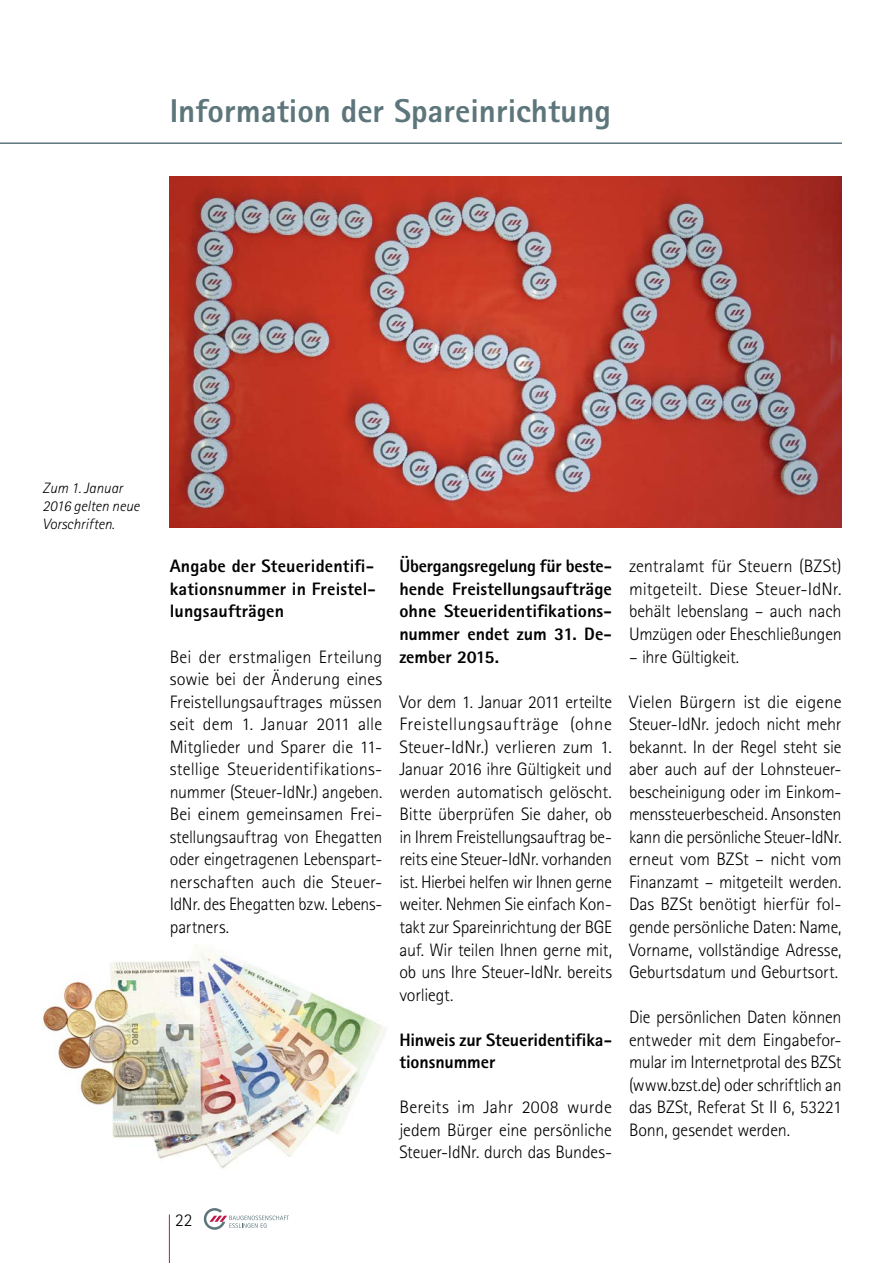
<style>
.page{position:relative;width:893px;height:1263px;background:#fff}
.page>*{position:absolute;margin:0;border:0;box-sizing:border-box;transform-origin:0 0}
.t1{font:800 33px "Rotis Sans Serif Std";color:#5d767b}
.t2{font:300 18px/22.5px "Rotis Sans Serif Std";letter-spacing:-.01em;color:#000;text-align:justify}
.t3{font:800 18px/22.5px "Rotis Sans Serif Std";color:#000;text-align:justify}
.t4{font:italic 300 15px/18px "Rotis Sans Serif Std";color:#000}
</style>
<div class="page">
<hr style="left:169px;top:1214px;width:1px;height:49px;background:#bf1748">
<svg style="left:204px;top:1208px;width:85px;height:22px"></svg>
<img style="left:43px;top:945px;width:343px;height:224px">
<hr style="left:0;top:142px;width:842px;height:2px;background:#5d767b">
<img style="left:169px;top:176px;width:673px;height:352px">
<h1 class="t1" style="left:170px;top:89px;width:443px">Information der Spareinrichtung</h1>
<p class="t4" style="left:43px;top:479px;width:99px">Zum 1. Januar<br>2016 gelten neue<br>Vorschriften.</p>
<p class="t3" style="left:170px;top:555px;width:208px">Angabe der Steueridentifi&shy;kationsnummer in Freistel&shy;lungsaufträgen</p>
<p class="t2" style="left:170px;top:645px;width:214px">Bei der erstmaligen Erteilung sowie bei der Änderung eines Freistellungsauftrages müssen seit dem 1. Januar 2011 alle Mitglieder und Sparer die 11- stellige Steueridentifikations&shy;nummer (Steuer-IdNr.) angeben.<br>Bei einem gemeinsamen Frei&shy;stellungsauftrag von Ehegatten oder eingetragenen Lebenspart&shy;nerschaften auch die Steuer-IdNr. des Ehegatten bzw. Lebens&shy;partners.</p>
<p class="t3" style="left:399px;top:555px;width:214px">Übergangsregelung für beste&shy;hende Freistellungsaufträge ohne Steueridentifikations&shy;nummer endet zum 31. De&shy;zember 2015.</p>
<p class="t2" style="left:399px;top:690px;width:214px">Vor dem 1. Januar 2011 erteilte Freistellungsaufträge (ohne Steuer-IdNr.) verlieren zum 1.<br>Januar 2016 ihre Gültigkeit und werden automatisch gelöscht.<br>Bitte überprüfen Sie daher, ob in Ihrem Freistellungsauftrag be&shy;reits eine Steuer-IdNr. vorhanden ist. Hierbei helfen wir Ihnen gerne weiter. Nehmen Sie einfach Kon&shy;takt zur Spareinrichtung der BGE auf. Wir teilen Ihnen gerne mit, ob uns Ihre Steuer-IdNr. bereits vorliegt.</p>
<p class="t3" style="left:399px;top:1028px;width:214px">Hinweis zur Steueridentifika&shy;tionsnummer</p>
<p class="t2" style="left:399px;top:1096px;width:214px">Bereits im Jahr 2008 wurde jedem Bürger eine persönliche Steuer-IdNr. durch das Bundes-</p>
<p class="t2" style="left:629px;top:555px;width:214px">zentralamt für Steuern (BZSt) mitgeteilt. Diese Steuer-IdNr. behält lebenslang – auch nach Umzügen oder Eheschließungen</p>
<p class="t2" style="left:629px;top:645px;width:112px">– ihre Gültigkeit.</p>
<p class="t2" style="left:629px;top:690px;width:214px">Vielen Bürgern ist die eigene Steuer-IdNr. jedoch nicht mehr bekannt. In der Regel steht sie aber auch auf der Lohnsteuer&shy;bescheinigung oder im Einkom&shy;menssteuerbescheid. Ansonsten kann die persönliche Steuer-IdNr. erneut vom BZSt – nicht vom Finanzamt – mitgeteilt werden.<br>Das BZSt benötigt hierfür fol&shy;gende persönliche Daten: Name, Vorname, vollständige Adresse, Geburtsdatum und Geburtsort.</p>
<p class="t2" style="left:629px;top:1006px;width:214px">Die persönlichen Daten können entweder mit dem Eingabefor&shy;mular im Internetprotal des BZSt (www.bzst.de) oder schriftlich an das BZSt, Referat St II 6, 53221<br>Bonn, gesendet werden.</p>
<p class="t2" style="left:175px;top:1209px;width:19px">22</p>
</div>
